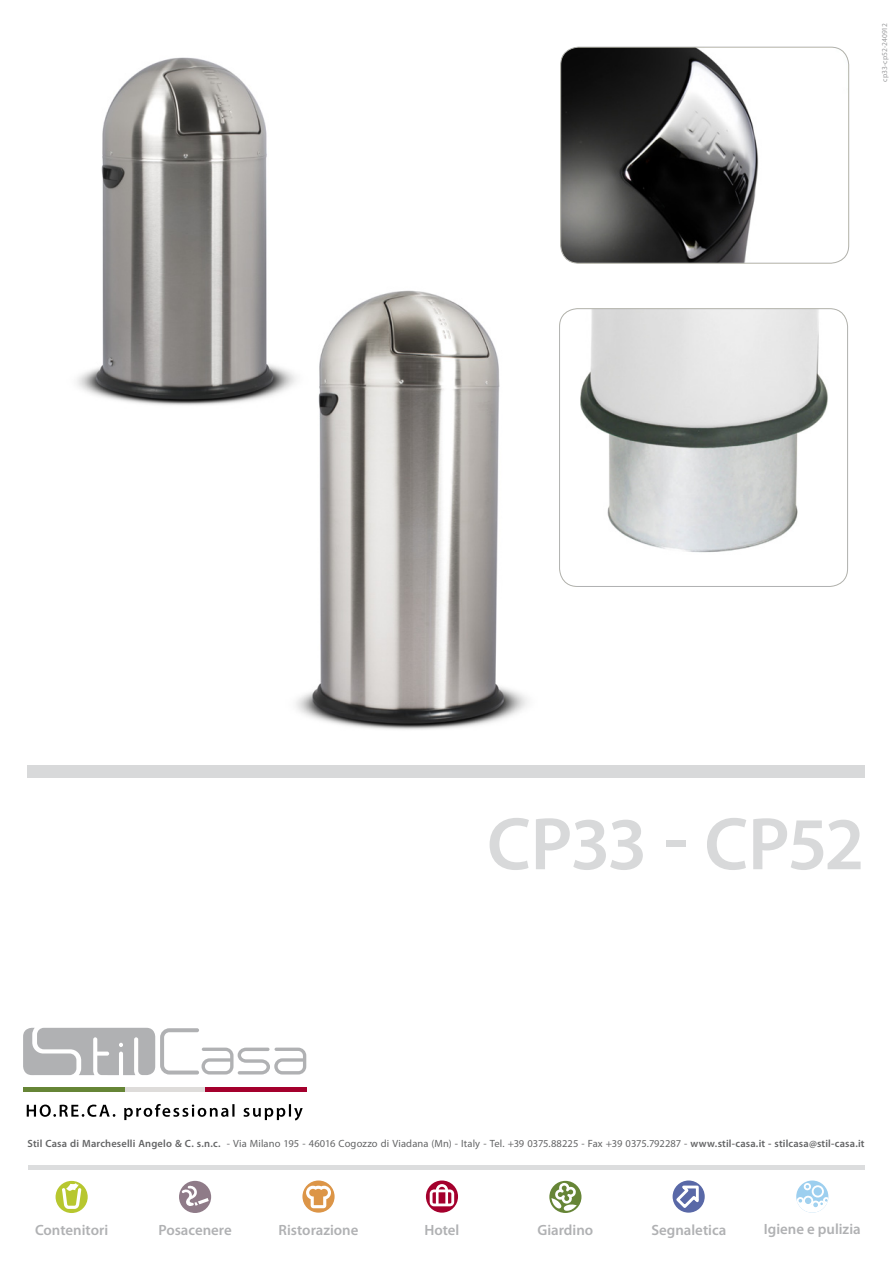
<style>
.page{position:relative;width:893px;height:1263px;background:#fff}
.page>*{position:absolute;margin:0;border:0;box-sizing:border-box;transform-origin:0 0}
.t1{font:600 75px "Myriad Pro";letter-spacing:-.03em;color:#d8d9da}
.t2{font:600 14.85px "Myriad Pro";color:#b0b1b3}
.t3{font:10.5px "Myriad Pro";letter-spacing:.01em;color:#646566}
.t4{font:7.5px "Myriad Pro";color:#9b9c9e}
.s1{font-weight:600}
</style>
<div class="page">
<div style="left:28px;top:1165px;width:837px;height:5px;background:#dcddde"></div>
<div style="left:56px;top:1181px;width:32px;height:32px;background:#b7c72f;border-radius:50%"></div>
<svg style="left:62px;top:1183px;width:19px;height:26px"></svg>
<svg style="left:796px;top:1180px;width:32px;height:32px"></svg>
<div style="left:803px;top:1196px;width:10px;height:10px;border:2px solid #fff;border-radius:50%"></div>
<svg style="left:796px;top:1197px;width:32px;height:15px"></svg>
<div style="left:797px;top:1197px;width:7px;height:7px;border:2px solid #fff;border-radius:50%"></div>
<div style="left:812px;top:1185px;width:12px;height:12px;border:2px solid #fff;border-radius:50%"></div>
<div style="left:804px;top:1183px;width:7px;height:7px;border:2px solid #fff;border-radius:50%"></div>
<div style="left:812px;top:1201px;width:7px;height:7px;background:#a1d1ef;border-radius:50%"></div>
<div style="left:811px;top:1200px;width:9px;height:9px;border:2px solid #fff;border-radius:50%"></div>
<div style="left:179px;top:1181px;width:32px;height:32px;background:#8f7b88;border-radius:50%"></div>
<svg style="left:182px;top:1185px;width:27px;height:21px"></svg>
<svg style="left:426px;top:1180px;width:32px;height:32px"></svg>
<svg style="left:430px;top:1184px;width:24px;height:22px"></svg>
<svg style="left:302px;top:1180px;width:33px;height:32px"></svg>
<svg style="left:306px;top:1186px;width:25px;height:22px"></svg>
<div style="left:549px;top:1181px;width:32px;height:32px;background:#668536;border-radius:50%"></div>
<svg style="left:551px;top:1183px;width:26px;height:28px"></svg>
<svg style="left:673px;top:1180px;width:32px;height:32px"></svg>
<svg style="left:674px;top:1184px;width:26px;height:26px"></svg>
<hr style="left:24px;top:1087px;width:282px;height:4px;background:#dedcda">
<svg style="left:27px;top:1104px;width:276px;height:16px"></svg>
<svg style="left:23px;top:1028px;width:283px;height:47px"></svg>
<hr style="left:24px;top:1087px;width:101px;height:4px;background:#668536">
<hr style="left:205px;top:1087px;width:101px;height:4px;background:#a4002d">
<img style="left:296px;top:290px;width:232px;height:440px">
<div style="left:28px;top:765px;width:837px;height:13px;background:#d8d9da"></div>
<img style="left:560px;top:309px;width:288px;height:277px">
<div style="left:559px;top:308px;width:289px;height:279px;border:1px solid #b0b1b3;border-radius:18px"></div>
<img style="left:561px;top:47px;width:288px;height:215px">
<div style="left:560px;top:47px;width:289px;height:217px;border:1px solid #b0b1b3;border-radius:18px"></div>
<img style="left:77px;top:57px;width:231px;height:401px">
<p class="t4" style="left:880px;top:82px;width:60px;rotate:-90deg">cp33-cp52-240912</p>
<p class="t1" style="left:487px;top:796px;width:379px">CP33 - CP52</p>
<p class="t3" style="left:28px;top:1137px;width:838px"><span class="s1">Stil Casa di Marcheselli Angelo &amp; C. s.n.c.</span> - Via Milano 195 - 46016 Cogozzo di Viadana (Mn) - Italy - Tel. +39 0375.88225 - Fax +39 0375.792287 - <span class="s1">www.stil-casa.it - stilcasa@stil-casa.it</span></p>
<h2 class="t2" style="left:35px;top:1220px;width:75px">Contenitori</h2>
<h2 class="t2" style="left:158px;top:1220px;width:75px">Posacenere</h2>
<h2 class="t2" style="left:279px;top:1220px;width:81px">Ristorazione</h2>
<h2 class="t2" style="left:424px;top:1220px;width:37px">Hotel</h2>
<h2 class="t2" style="left:537px;top:1220px;width:57px">Giardino</h2>
<h2 class="t2" style="left:651px;top:1220px;width:76px">Segnaletica</h2>
<h2 class="t2" style="left:764px;top:1220px;width:98px">Igiene e pulizia</h2>
</div>
